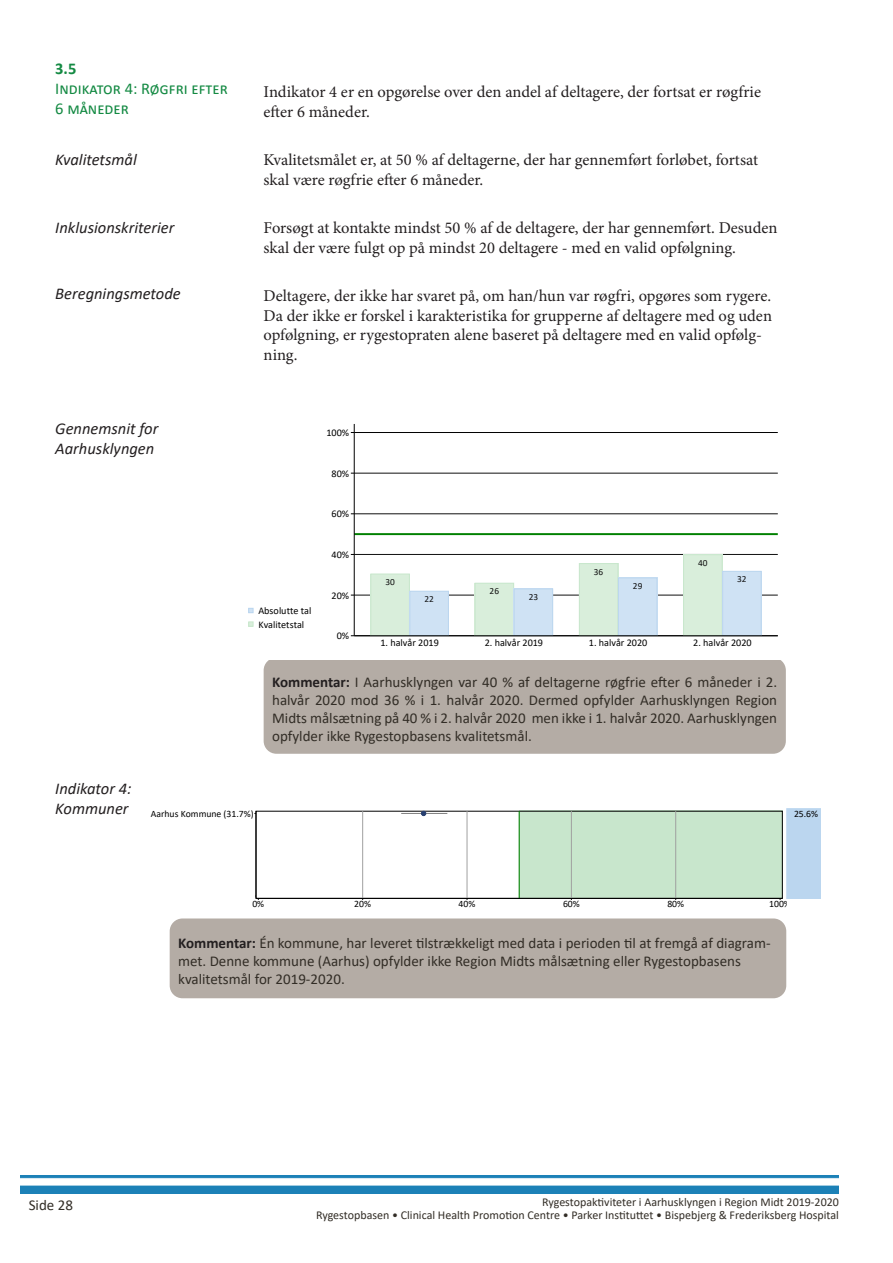
<style>
.page{position:relative;width:893px;height:1263px;background:#fff}
.page>*{position:absolute;margin:0;border:0;box-sizing:border-box;transform-origin:0 0}
.t1{font:16.5px/19.8px "Minion Pro";color:#231f20}
.Underoverskrift{font:italic 16.5px/19.8px "Calibri";color:#231f20}
.Overskrift_3{font:16.5px/19.8px "Calibri";color:#148a43}
.Kommentarboks{font:15px/18px "Calibri";color:#322d26}
.t2{font:12px/13.5px "Calibri";color:#322d26;text-align:right}
.t3{font:10.2px/13.5px "Calibri";color:#000}
.t4{font:9.75px "Calibri";color:#000}
.t5{font:9.3px "Calibri";color:#101010}
.s1{font-weight:700}
.s2{font-weight:700;color:#231f20}
</style>
<div class="page">
<img style="left:20px;top:1176px;width:819px;height:18px">
<div style="left:170px;top:918px;width:616px;height:80px;background:#b4aca5;border-radius:13px"></div>
<div style="left:520px;top:811px;width:263px;height:87px;background:#c8e6cc"></div>
<hr style="left:362px;top:811px;width:1px;height:87px;background:#a0a0a0">
<hr style="left:467px;top:811px;width:1px;height:87px;background:#a0a0a0">
<hr style="left:571px;top:811px;width:1px;height:87px;background:#a0a0a0">
<hr style="left:675px;top:811px;width:1px;height:87px;background:#a0a0a0">
<hr style="left:519px;top:811px;width:1px;height:87px;background:#008000">
<hr style="left:401px;top:813px;width:46px;height:1px;background:#808080">
<svg style="left:421px;top:811px;width:5px;height:5px"></svg>
<hr style="left:256px;top:811px;width:1px;height:87px;background:#000">
<hr style="left:256px;top:898px;width:526px;height:1px;background:#000">
<div style="left:264px;top:658px;width:522px;height:96px;background:#b4aca5;border-radius:13px"></div>
<svg style="left:273px;top:424px;width:505px;height:235px"></svg>
<div style="left:354px;top:424px;width:424px;height:212px;background:#fff"></div>
<hr style="left:354px;top:595px;width:424px;height:1px;background:#101010">
<hr style="left:354px;top:554px;width:424px;height:1px;background:#101010">
<hr style="left:354px;top:513px;width:424px;height:1px;background:#101010">
<hr style="left:354px;top:473px;width:424px;height:1px;background:#101010">
<hr style="left:354px;top:432px;width:424px;height:1px;background:#000">
<hr style="left:354px;top:533px;width:424px;height:2px;background:#008000">
<div style="left:371px;top:574px;width:39px;height:62px;background:#d9eedb"></div>
<div style="left:371px;top:574px;width:39px;height:62px;border:1px solid #c8e7cc"></div>
<div style="left:410px;top:591px;width:39px;height:45px;background:#cfe2f4"></div>
<div style="left:410px;top:591px;width:39px;height:45px;border:1px solid #bbd6ef"></div>
<div style="left:475px;top:583px;width:39px;height:53px;background:#d9eedb"></div>
<div style="left:475px;top:583px;width:39px;height:53px;border:1px solid #c8e7cc"></div>
<div style="left:514px;top:589px;width:39px;height:47px;background:#cfe2f4"></div>
<div style="left:514px;top:589px;width:39px;height:47px;border:1px solid #bbd6ef"></div>
<div style="left:579px;top:563px;width:39px;height:73px;background:#d9eedb"></div>
<div style="left:579px;top:563px;width:39px;height:73px;border:1px solid #c8e7cc"></div>
<div style="left:618px;top:578px;width:39px;height:58px;background:#cfe2f4"></div>
<div style="left:618px;top:578px;width:39px;height:58px;border:1px solid #bbd6ef"></div>
<div style="left:683px;top:554px;width:39px;height:82px;background:#d9eedb"></div>
<div style="left:683px;top:554px;width:39px;height:82px;border:1px solid #c8e7cc"></div>
<div style="left:722px;top:571px;width:39px;height:65px;background:#cfe2f4"></div>
<div style="left:722px;top:571px;width:39px;height:65px;border:1px solid #bbd6ef"></div>
<hr style="left:354px;top:424px;width:1px;height:212px;background:#000">
<hr style="left:354px;top:635px;width:424px;height:1px;background:#000">
<div style="left:245px;top:602px;width:73px;height:31px;background:#fff"></div>
<svg style="left:248px;top:608px;width:5px;height:5px"></svg>
<svg style="left:248px;top:622px;width:5px;height:4px"></svg>
<div style="left:787px;top:809px;width:34px;height:90px;background:#bbd6ef"></div>
<p class="Overskrift_3" style="left:55px;top:58px;width:174px"><span class="s1">3.5<br></span>Indikator 4: Røgfri efter<br>6 måneder</p>
<p class="Underoverskrift" style="left:55px;top:148px;width:83px">Kvalitetsmål</p>
<p class="Underoverskrift" style="left:55px;top:216px;width:121px">Inklusionskriterier</p>
<p class="Underoverskrift" style="left:55px;top:283px;width:127px">Beregningsmetode</p>
<p class="t1" style="left:264px;top:82px;width:499px">Indikator 4 er en opgørelse over den andel af deltagere, der fortsat er røgfrie efter 6 måneder.</p>
<p class="t1" style="left:264px;top:150px;width:496px">Kvalitetsmålet er, at 50 % af deltagerne, der har gennemført forløbet, fortsat skal være røgfrie efter 6 måneder.</p>
<p class="t1" style="left:264px;top:218px;width:515px">Forsøgt at kontakte mindst 50 % af de deltagere, der har gennemført. Desuden skal der være fulgt op på mindst 20 deltagere - med en valid opfølgning.</p>
<p class="t1" style="left:264px;top:286px;width:510px">Deltagere, der ikke har svaret på, om han/hun var røgfri, opgøres som rygere.<br>Da der ikke er forskel i karakteristika for grupperne af deltagere med og uden opfølgning, er rygestopraten alene baseret på deltagere med en valid opfølg&shy;ning.</p>
<p class="Underoverskrift" style="left:55px;top:418px;width:105px">Gennemsnit for<br>Aarhusklyngen</p>
<p class="t3" style="left:326px;top:426px;width:24px">100%</p>
<p class="t3" style="left:332px;top:466px;width:19px">80%</p>
<p class="t3" style="left:258px;top:604px;width:54px">Absolutte tal<br>Kvalitetstal</p>
<p class="t3" style="left:332px;top:507px;width:19px">60%</p>
<p class="t3" style="left:332px;top:548px;width:19px">40%</p>
<p class="t3" style="left:332px;top:588px;width:19px">20%</p>
<p class="t3" style="left:337px;top:629px;width:14px">0%</p>
<p class="t5" style="left:385px;top:575px;width:11px">30</p>
<p class="t5" style="left:424px;top:593px;width:11px">22</p>
<p class="t5" style="left:490px;top:585px;width:11px">26</p>
<p class="t5" style="left:529px;top:590px;width:11px">23</p>
<p class="t5" style="left:594px;top:565px;width:11px">36</p>
<p class="t5" style="left:633px;top:579px;width:11px">29</p>
<p class="t5" style="left:698px;top:556px;width:11px">40</p>
<p class="t5" style="left:737px;top:573px;width:11px">32</p>
<p class="t3" style="left:380px;top:636px;width:60px">1. halvår 2019</p>
<p class="t3" style="left:485px;top:636px;width:60px">2. halvår 2019</p>
<p class="t3" style="left:589px;top:636px;width:60px">1. halvår 2020</p>
<p class="t3" style="left:693px;top:636px;width:60px">2. halvår 2020</p>
<p class="Kommentarboks" style="left:272px;top:672px;width:506px;text-align:justify"><span class="s2">Kommentar:</span> I Aarhusklyngen var 40 % af deltagerne røgfrie efter 6 måneder i 2. halvår 2020 mod 36 % i 1. halvår 2020. Dermed opfylder Aarhusklyngen Region Midts målsætning på 40 % i 2. halvår 2020 men ikke i 1. halvår 2020. Aarhusklyngen opfylder ikke Rygestopbasens kvalitetsmål.</p>
<p class="Underoverskrift" style="left:55px;top:778px;width:78px">Indikator 4:<br>Kommuner</p>
<p class="t4" style="left:151px;top:807px;width:104px">Aarhus Kommune (31.7%)</p>
<p class="t4" style="left:794px;top:807px;width:26px">25.6%</p>
<p class="t4" style="left:252px;top:897px;width:13px">0%</p>
<p class="t4" style="left:354px;top:897px;width:18px">20%</p>
<p class="t4" style="left:459px;top:897px;width:18px">40%</p>
<p class="t4" style="left:563px;top:897px;width:18px">60%</p>
<p class="t4" style="left:667px;top:897px;width:18px">80%</p>
<p class="t4" style="left:769px;top:897px;width:23px">100%</p>
<p class="Kommentarboks" style="left:178px;top:933px;width:594px"><span class="s2">Kommentar:</span> Én kommune, har leveret tilstrækkeligt med data i perioden til at fremgå af diagram&shy;met. Denne kommune (Aarhus) opfylder ikke Region Midts målsætning eller Rygestopbasens kvalitetsmål for 2019-2020.</p>
<p class="Kommentarboks" style="left:29px;top:1196px;width:46px">Side 28</p>
<p class="t2" style="left:316px;top:1194px;width:524px">Rygestopaktiviteter i Aarhusklyngen i Region Midt 2019-2020<br>Rygestopbasen • Clinical Health Promotion Centre • Parker Instituttet • Bispebjerg &amp; Frederiksberg Hospital</p>
</div>
